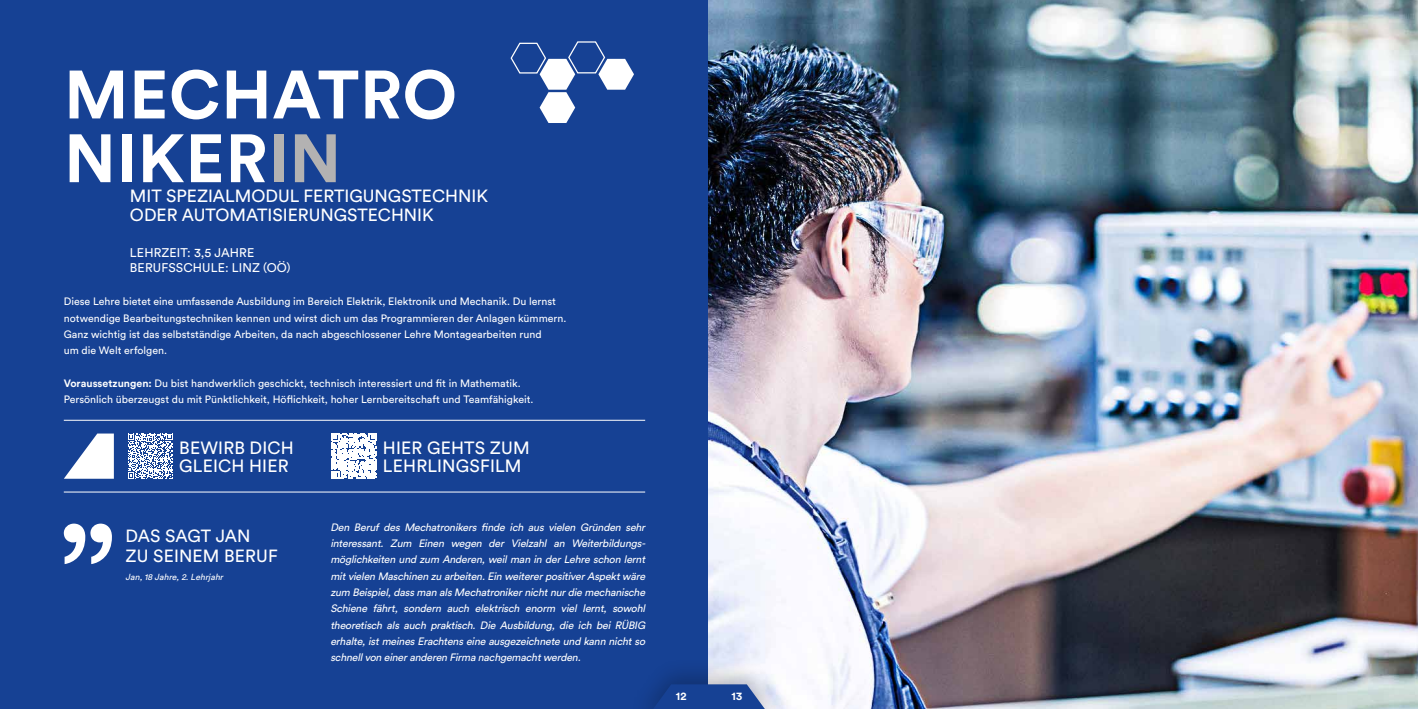
<style>
.page{position:relative;width:1418px;height:709px;background:#fff}
.page>*{position:absolute;margin:0;border:0;box-sizing:border-box;transform-origin:0 0}
.t1{font:700 67.5px/63.8px "Circular Pro";letter-spacing:.01em;color:#fff}
.t2{font:17.62px/18.6px "Circular Pro";letter-spacing:.01em;color:#fff}
.t3{font:17.5px/20px "Circular Pro";color:#fff}
.t4{font:12.5px/15px "Circular Pro";letter-spacing:.01em;color:#fff}
.t5{font:700 11.25px "Circular Pro";color:#fff}
.t6{font:italic 10.62px/16.2px "Circular Pro";color:#fff}
.t7{font:10.62px/16.2px "Circular Pro";color:#fff}
.t8{font:italic 8.75px "Circular Pro";color:#fff}
.s1{color:#b3b2b2}
.s2{font-weight:700}
</style>
<div class="page">
<div style="left:0;top:0;width:709px;height:709px;background:#164194"></div>
<img style="left:709px;top:0;width:708px;height:709px">
<svg style="left:64px;top:523px;width:48px;height:41px"></svg>
<hr style="left:64px;top:491px;width:581px;height:1px;background:#fff">
<hr style="left:64px;top:420px;width:581px;height:1px;background:#fff">
<svg style="left:510px;top:41px;width:124px;height:82px"></svg>
<svg style="left:331px;top:433px;width:45px;height:45px;background:#dce3ef"></svg>
<svg style="left:128px;top:433px;width:45px;height:46px"></svg>
<svg style="left:64px;top:433px;width:50px;height:46px"></svg>
<div style="left:628px;top:657px;width:161px;height:52px;background:#000;opacity:.24"></div>
<svg style="left:645px;top:684px;width:128px;height:25px"></svg>
<h1 class="t1" style="left:64px;top:60px;width:394px">MECHATRO<br>NIKER<span class="s1">IN</span></h1>
<h3 class="t3" style="left:130px;top:185px;width:359px;line-height:18.8px">MIT SPEZIALMODUL FERTIGUNGSTECHNIK<br>ODER AUTOMATISIERUNGSTECHNIK</h3>
<p class="t4" style="left:130px;top:244px;width:162px">LEHRZEIT: 3,5 JAHRE<br>BERUFSSCHULE: LINZ (OÖ)</p>
<p class="t7" style="left:64px;top:293px;width:504px">Diese Lehre bietet eine umfassende Ausbildung im Bereich Elektrik, Elektronik und Mechanik. Du lernst notwendige Bearbeitungstechniken kennen und wirst dich um das Programmieren der Anlagen kümmern.<br>Ganz wichtig ist das selbstständige Arbeiten, da nach abgeschlossener Lehre Montagearbeiten rund<br>um die Welt erfolgen.</p>
<p class="t7" style="left:64px;top:374px;width:471px"><span class="s2">Voraussetzungen:</span> Du bist handwerklich geschickt, technisch interessiert und fit in Mathematik.<br>Persönlich überzeugst du mit Pünktlichkeit, Höflichkeit, hoher Lernbereitschaft und Teamfähigkeit.</p>
<h2 class="t2" style="left:179px;top:437px;width:116px">BEWIRB DICH<br>GLEICH HIER</h2>
<h3 class="t3" style="left:126px;top:525px;width:154px">DAS SAGT JAN<br>ZU SEINEM BERUF</h3>
<p class="t8" style="left:125px;top:571px;width:101px">Jan,18 Jahre,2.Lehrjahr</p>
<h2 class="t2" style="left:383px;top:437px;width:148px">HIER GEHTS ZUM<br>LEHRLINGSFILM</h2>
<p class="t6" style="left:330px;top:518px;width:319px">Den Beruf des Mechatronikers finde ich aus vielen Gründen sehr interessant. Zum Einen wegen der Vielzahl an Weiterbildungs&shy;möglichkeiten und zum Anderen,weilman in derLehre schon lernt mitvielen Maschinen zu arbeiten.Ein weitererpositiverAspektwäre zum Beispiel,dassman alsMechatronikernichtnurdie mechanische Schiene fährt, sondern auch elektrisch enorm viel lernt, sowohl theoretisch als auch praktisch. Die Ausbildung, die ich bei RÜBIG erhalte,istmeinesErachtenseine ausgezeichnete und kann nichtso schnellvon eineranderen Firma nachgemachtwerden.</p>
<p class="t5" style="left:675px;top:688px;width:12px">12</p>
<p class="t5" style="left:731px;top:688px;width:12px">13</p>
</div>
